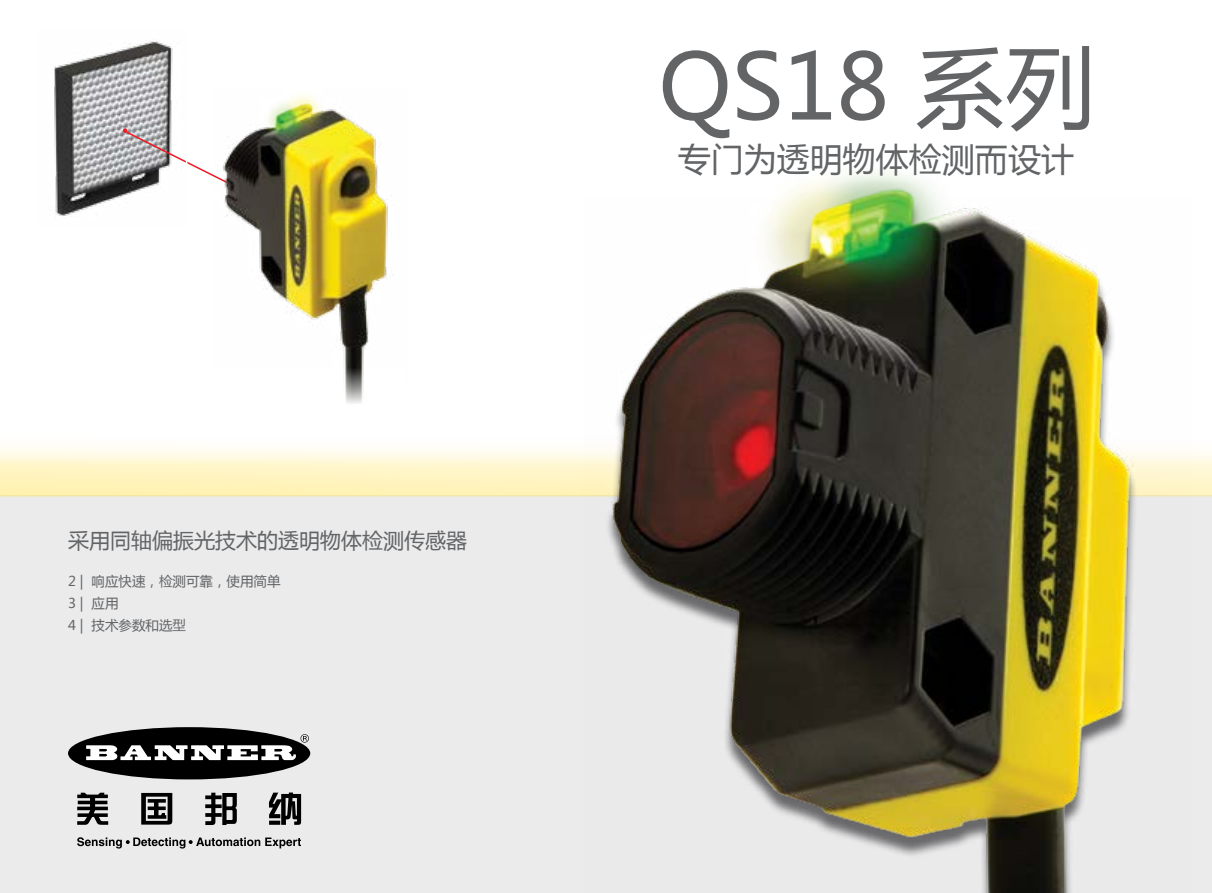
<style>
.page{position:relative;width:1212px;height:893px;background:#fff}
.page>*{position:absolute;margin:0;border:0;box-sizing:border-box;transform-origin:0 0}
.t1{font:90px "Microsoft Ya Hei";color:#626466}
.t2{font:33px "Microsoft Ya Hei";color:#626466}
.t3{font:21px "Microsoft Ya Hei";color:#626466}
.t4{font:13.5px/22.2px "Microsoft Ya Hei";color:#626466}
</style>
<div class="page">
<div style="left:0;top:495px;width:1212px;height:398px;background:#ebebec"></div>
<img style="left:0;top:447px;width:1212px;height:49px">
<img style="left:583px;top:171px;width:610px;height:722px">
<img style="left:54px;top:41px;width:119px;height:175px">
<svg style="left:123px;top:128px;width:91px;height:57px"></svg>
<img style="left:214px;top:94px;width:178px;height:310px">
<svg style="left:77px;top:793px;width:31px;height:32px"></svg>
<svg style="left:141px;top:793px;width:31px;height:32px"></svg>
<svg style="left:205px;top:793px;width:32px;height:32px"></svg>
<svg style="left:269px;top:792px;width:32px;height:33px"></svg>
<div style="left:68px;top:727px;width:242px;height:52px;background:#000;border-radius:50%"></div>
<svg style="left:86px;top:734px;width:223px;height:26px"></svg>
<svg style="left:77px;top:837px;width:224px;height:11px"></svg>
<h3 class="t3" style="left:68px;top:526px;width:401px">采用同轴偏振光技术的透明物体检测传感器</h3>
<p class="t4" style="left:68px;top:569px;width:214px">2 | 响应快速，检测可靠，使用简单<br>3 | 应用<br>4 | 技术参数和选型</p>
<h1 class="t1" style="left:658px;top:26px;width:439px">QS18 系列</h1>
<h2 class="t2" style="left:678px;top:137px;width:398px">专门为透明物体检测而设计</h2>
</div>
